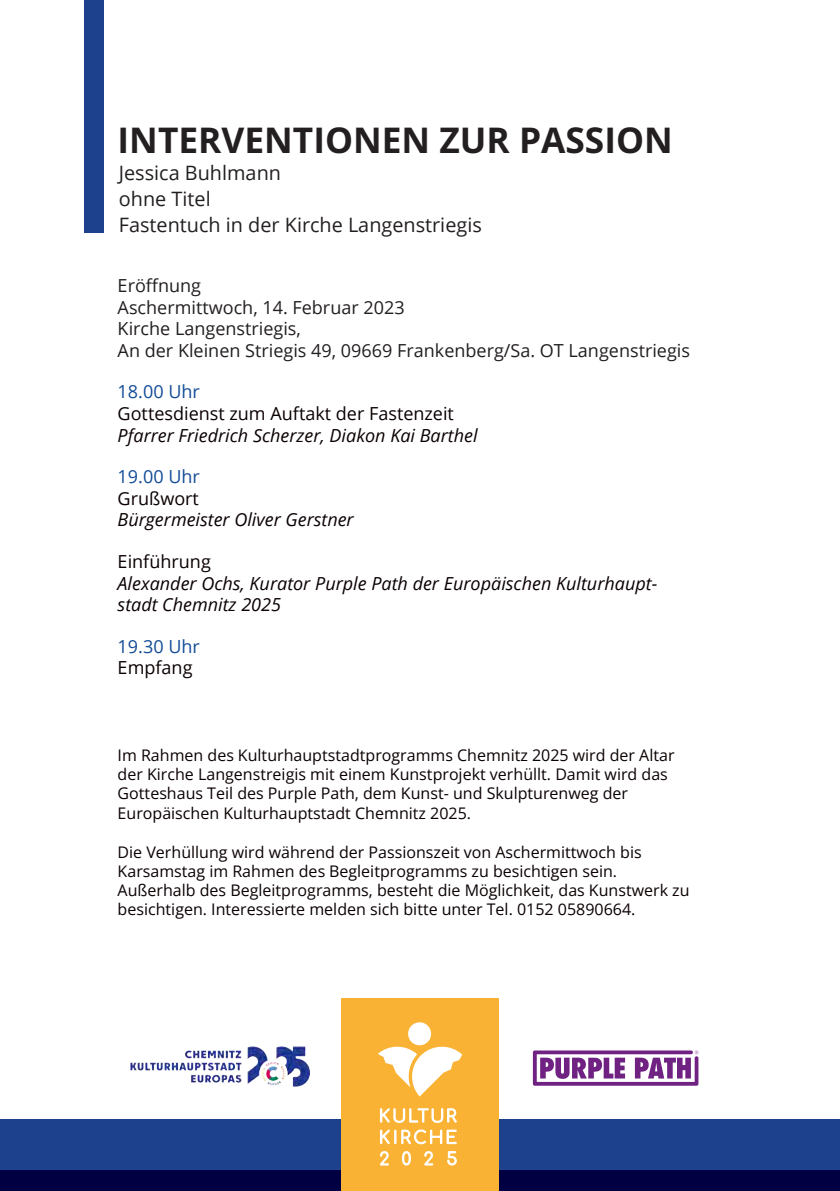
<style>
.page{position:relative;width:840px;height:1191px;background:#fff}
.page>*{position:absolute;margin:0;border:0;box-sizing:border-box;transform-origin:0 0}
.t1{font:700 35.2px "Open Sans";color:#231f20}
.t2{font:19.8px/25.8px "Open Sans";color:#231f20}
.t3{font:italic 18px/21.6px "Open Sans";color:#0b0002}
.t4{font:18px/21.6px "Open Sans";color:#231f20}
.t5{font:18px/21.6px "Open Sans";color:#144d97}
.t6{font:16px/19.2px "Open Sans";color:#0b0002}
.s1{font-style:normal;color:#144d97}
.s2{font-style:normal}
.s3{color:#0b0002}
.s4{font-style:inherit}
</style>
<div class="page">
<div style="left:0;top:1169px;width:839px;height:22px;background:#000043"></div>
<div style="left:0;top:1119px;width:839px;height:50px;background:#1d418d"></div>
<div style="left:341px;top:998px;width:157px;height:193px;background:#f9b233"></div>
<svg style="left:380px;top:1108px;width:76px;height:15px"></svg>
<svg style="left:380px;top:1129px;width:76px;height:15px"></svg>
<svg style="left:379px;top:1151px;width:10px;height:14px"></svg>
<svg style="left:401px;top:1151px;width:10px;height:14px"></svg>
<svg style="left:424px;top:1151px;width:9px;height:14px"></svg>
<svg style="left:447px;top:1151px;width:9px;height:14px"></svg>
<svg style="left:378px;top:1044px;width:84px;height:52px"></svg>
<div style="left:408px;top:1022px;width:23px;height:23px;background:#fff;border-radius:50%"></div>
<div style="left:84px;top:0;width:20px;height:232px;background:#1d418d"></div>
<svg style="left:532px;top:1050px;width:166px;height:35px"></svg>
<img style="left:130px;top:1046px;width:180px;height:41px">
<p class="t1" style="left:118px;top:116px;width:556px">INTERVENTIONEN ZUR PASSION</p>
<p class="t2" style="left:119px;top:159px;width:364px">Jessica Buhlmann<br>ohne Titel<br>Fastentuch in der Kirche Langenstriegis</p>
<p class="t4" style="left:118px;top:274px;width:573px">Eröffnung<br>Aschermittwoch, 14. Februar 2023<br>Kirche Langenstriegis,<br>An der Kleinen Striegis 49, 09669 Frankenberg/Sa. OT Langenstriegis</p>
<p class="t3" style="left:118px;top:380px;width:361px"><span class="s1">18.00 Uhr<br></span><span class="s2">Gottesdienst zum Auftakt der Fastenzeit<br></span>Pfarrer Friedrich Scherzer, Diakon Kai Barthel</p>
<p class="t3" style="left:118px;top:465px;width:237px"><span class="s1">19.00 Uhr<br></span><span class="s2">Grußwort<br></span>Bürgermeister Oliver Gerstner</p>
<p class="t3" style="left:118px;top:550px;width:541px"><span class="s2">Einführung<br></span>Alexander Ochs, Kurator Purple Path der Europäischen Kulturhaupt&shy;stadt Chemnitz 2025</p>
<p class="t5" style="left:118px;top:635px;width:84px">19.30 Uhr<br><span class="s3">Empfang</span></p>
<p class="t6" style="left:118px;top:745px;width:558px">Im Rahmen des Kulturhauptstadtprogramms Chemnitz 2025 wird der Altar der <span class="s4">Kirche Langenstreigis mit</span> einem Kunstprojekt verhüllt. Damit wird das Gotteshaus Teil des Purple Path, <span class="s4">d</span>em Kunst- und Skulpturenweg <span class="s4">der </span>Europäische<span class="s4">n</span> Kulturhauptstadt <span class="s4">Chemnitz 2025</span>.</p>
<p class="t6" style="left:118px;top:842px;width:573px">Die Verhüllung wird während der Passionszeit von Aschermittwoch bis Karsamstag im Rahmen des Begleitprogramms zu besichtigen sein.<br><span class="s4">Außerhalb des Begleitprogramms, besteht d</span>ie Möglichkeit, das Kunstwerk zu besichtigen<span class="s4">. Interessierte melden sich bitte</span> unter Tel. 01<span class="s4">52 05890664.</span></p>
</div>
